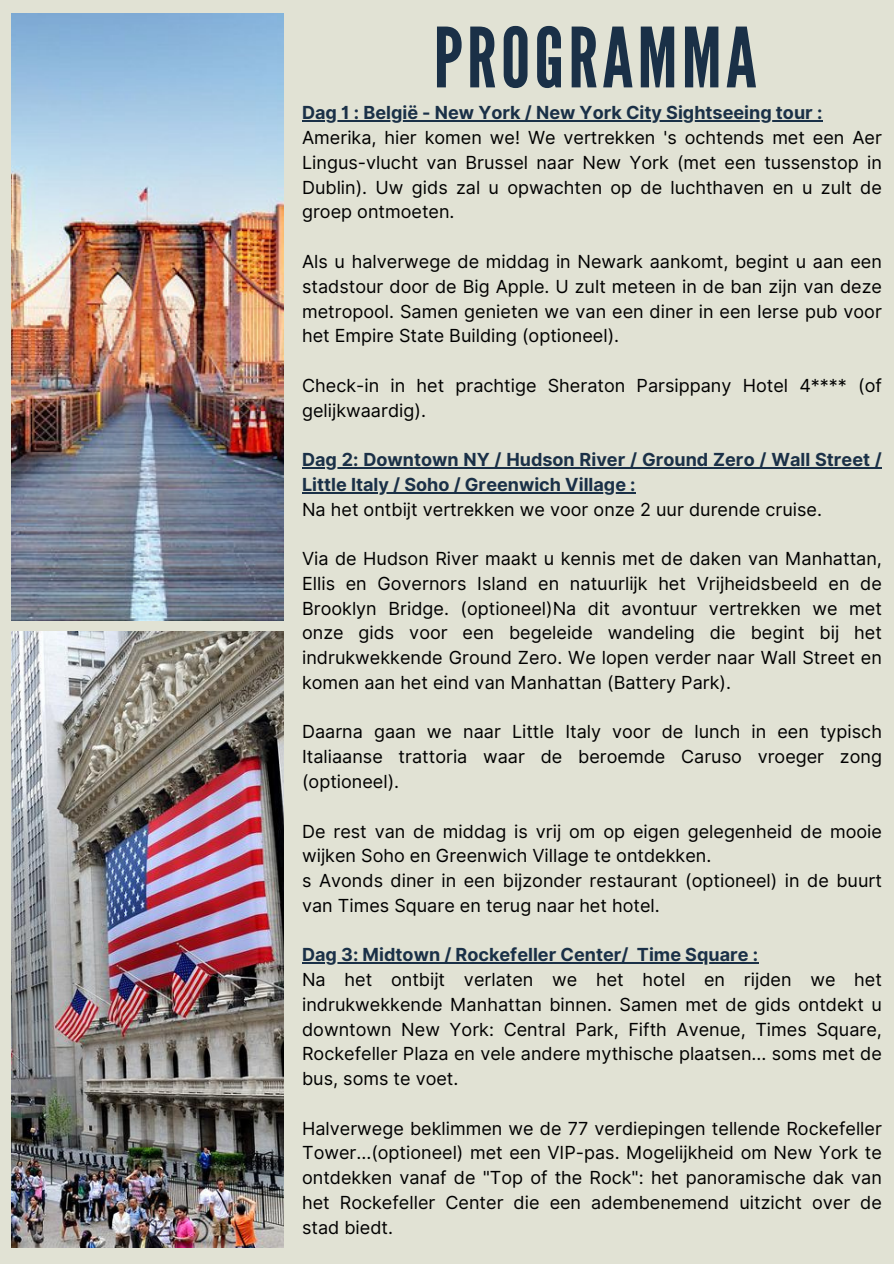
<style>
.page{position:relative;width:894px;height:1264px;background:#fff}
.page>*{position:absolute;margin:0;border:0;box-sizing:border-box;transform-origin:0 0}
.t1{font:82.65px "League Gothic";letter-spacing:.05em;color:#1a3047}
.t2{font:18px/24.8px "Inter";color:#000;text-align:justify}
.t3{font:700 18px "Inter";color:#1a3047}
.s1{font-weight:700;color:#1a3047}
</style>
<div class="page">
<div style="left:0;top:0;width:893px;height:1263px;background:#e1e2d4"></div>
<img style="left:11px;top:631px;width:273px;height:616px">
<hr style="left:302px;top:121px;width:520px;height:1px;background:#1a3047">
<hr style="left:302px;top:467px;width:579px;height:1px;background:#1a3047">
<hr style="left:302px;top:492px;width:333px;height:1px;background:#1a3047">
<hr style="left:302px;top:962px;width:326px;height:1px;background:#1a3047">
<hr style="left:636px;top:962px;width:122px;height:1px;background:#1a3047">
<img style="left:11px;top:14px;width:273px;height:606px">
<h1 class="t1" style="left:433px;top:10px;width:324px">PROGRAMMA</h1>
<p class="t3" style="left:302px;top:102px;width:521px">Dag 1 : België - New York / New York City Sightseeing tour :</p>
<p class="t2" style="left:302px;top:125px;width:581px">Amerika, hier komen we! We vertrekken 's ochtends met een Aer Lingus-vlucht van Brussel naar New York (met een tussenstop in Dublin). Uw gids zal u opwachten op de luchthaven en u zult de groep ontmoeten.</p>
<p class="t2" style="left:302px;top:249px;width:581px">Als u halverwege de middag in Newark aankomt, begint u aan een stadstour door de Big Apple. U zult meteen in de ban zijn van deze metropool. Samen genieten we van een diner in een Ierse pub voor het Empire State Building (optioneel).</p>
<p class="t2" style="left:302px;top:373px;width:581px">Check-in in het prachtige Sheraton Parsippany Hotel 4**** (of gelijkwaardig).</p>
<p class="t3" style="left:302px;top:449px;width:581px">Dag 2: Downtown NY / Hudson River / Ground Zero / Wall Street /</p>
<p class="t2" style="left:302px;top:472px;width:521px"><span class="s1">Little Italy / Soho / Greenwich Village :<br></span>Na het ontbijt vertrekken we voor onze 2 uur durende cruise.</p>
<p class="t2" style="left:302px;top:546px;width:581px">Via de Hudson River maakt u kennis met de daken van Manhattan, Ellis en Governors Island en natuurlijk het Vrijheidsbeeld en de Brooklyn Bridge. (optioneel)Na dit avontuur vertrekken we met onze gids voor een begeleide wandeling die begint bij het indrukwekkende Ground Zero. We lopen verder naar Wall Street en komen aan het eind van Manhattan (Battery Park).</p>
<p class="t2" style="left:302px;top:719px;width:581px">Daarna gaan we naar Little Italy voor de lunch in een typisch Italiaanse trattoria waar de beroemde Caruso vroeger zong (optioneel).</p>
<p class="t2" style="left:302px;top:818px;width:581px">De rest van de middag is vrij om op eigen gelegenheid de mooie wijken Soho en Greenwich Village te ontdekken.</p>
<p class="t2" style="left:302px;top:868px;width:581px">s Avonds diner in een bijzonder restaurant (optioneel) in de buurt van Times Square en terug naar het hotel.</p>
<p class="t3" style="left:302px;top:944px;width:328px">Dag 3: Midtown / Rockefeller Center/</p>
<p class="t2" style="left:302px;top:942px;width:581px;text-align:left;text-indent:335px"><span class="s1">Time Square :<br></span>Na het ontbijt verlaten we het hotel en rijden we het indrukwekkende Manhattan binnen. Samen met de gids ontdekt u</p>
<p class="t2" style="left:302px;top:1016px;width:581px">downtown New York: Central Park, Fifth Avenue, Times Square, Rockefeller Plaza en vele andere mythische plaatsen... soms met de bus, soms te voet.</p>
<p class="t2" style="left:302px;top:1115px;width:581px">Halverwege beklimmen we de 77 verdiepingen tellende Rockefeller Tower...(optioneel) met een VIP-pas. Mogelijkheid om New York te ontdekken vanaf de "Top of the Rock": het panoramische dak van het Rockefeller Center die een adembenemend uitzicht over de stad biedt.</p>
</div>
